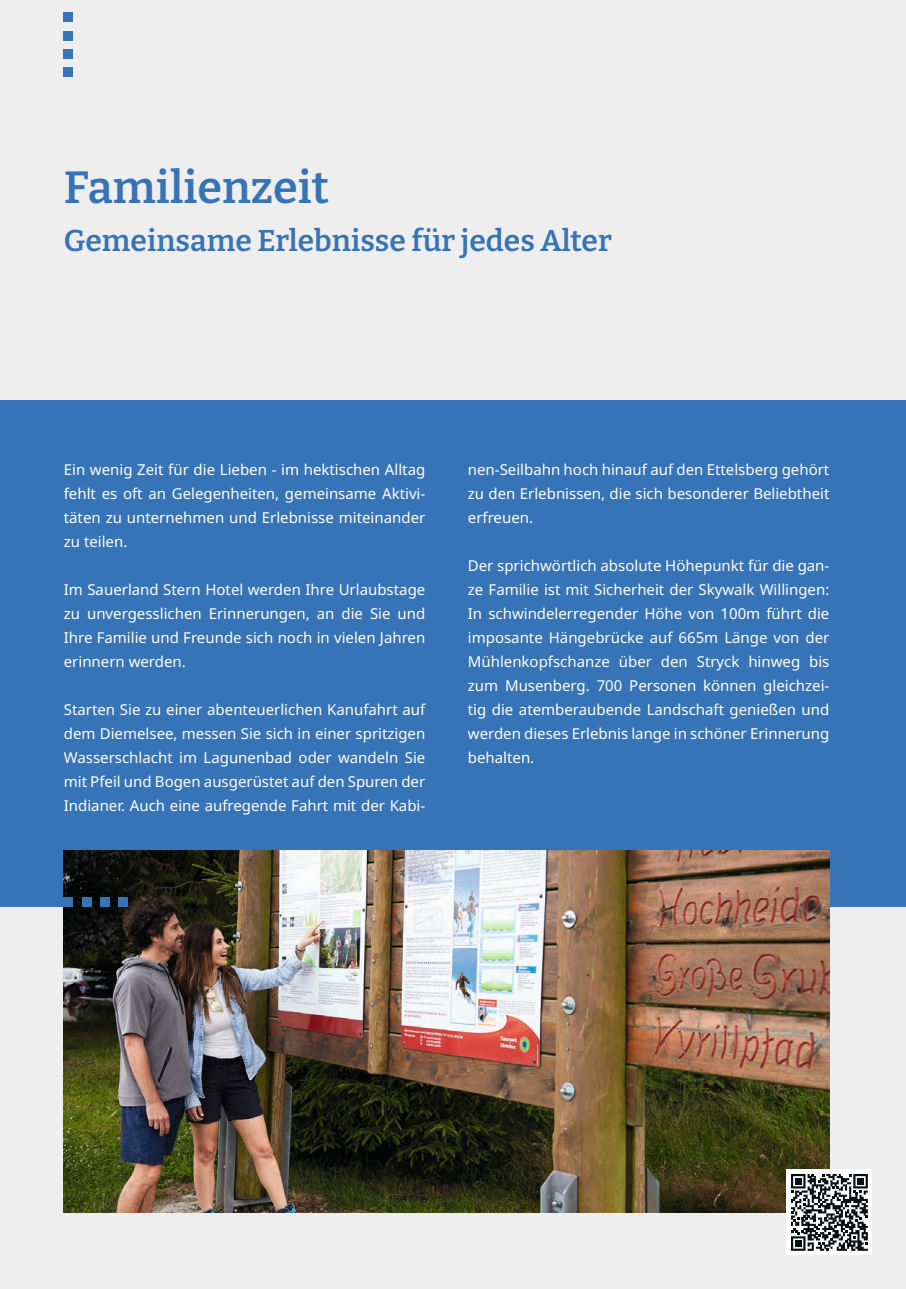
<style>
.page{position:relative;width:906px;height:1289px;background:#fff}
.page>*{position:absolute;margin:0;border:0;box-sizing:border-box;transform-origin:0 0}
.t1{font:600 45px "Bitter";color:#3673b7}
.t2{font:600 30px "Bitter";color:#3673b7}
.t3{font:15px/24px "Noto Sans";color:#fff;text-align:justify}
</style>
<div class="page">
<div style="left:0;top:0;width:906px;height:1288px;background:#eee"></div>
<div style="left:0;top:400px;width:906px;height:506px;background:#3673b7"></div>
<div style="left:64px;top:67px;width:9px;height:10px;background:#3673b7"></div>
<div style="left:64px;top:31px;width:9px;height:9px;background:#3673b7"></div>
<div style="left:64px;top:13px;width:9px;height:9px;background:#3673b7"></div>
<div style="left:64px;top:49px;width:9px;height:9px;background:#3673b7"></div>
<img style="left:64px;top:850px;width:765px;height:362px">
<div style="left:118px;top:897px;width:10px;height:9px;background:#3673b7"></div>
<div style="left:82px;top:897px;width:9px;height:9px;background:#3673b7"></div>
<div style="left:64px;top:897px;width:9px;height:9px;background:#3673b7"></div>
<div style="left:100px;top:897px;width:9px;height:9px;background:#3673b7"></div>
<div style="left:787px;top:1169px;width:85px;height:85px;background:#fff"></div>
<svg style="left:791px;top:1174px;width:77px;height:76px"></svg>
<h1 class="t1" style="left:64px;top:159px;width:267px">Familienzeit</h1>
<h2 class="t2" style="left:64px;top:222px;width:549px">Gemeinsame Erlebnisse für jedes Alter</h2>
<p class="t3" style="left:64px;top:457px;width:363px">Ein wenig Zeit für die Lieben - im hektischen Alltag fehlt es oft an Gelegenheiten, gemeinsame Aktivi&shy;täten zu unternehmen und Erlebnisse miteinander zu teilen.</p>
<p class="t3" style="left:64px;top:577px;width:363px">Im Sauerland Stern Hotel werden Ihre Urlaubstage zu unvergesslichen Erinnerungen, an die Sie und Ihre Familie und Freunde sich noch in vielen Jahren erinnern werden.</p>
<p class="t3" style="left:64px;top:697px;width:363px">Starten Sie zu einer abenteuerlichen Kanufahrt auf dem Diemelsee, messen Sie sich in einer spritzigen Wasserschlacht im Lagunenbad oder wandeln Sie mit Pfeil und Bogen ausgerüstet auf den Spuren der Indianer. Auch eine aufregende Fahrt mit der Kabi-</p>
<p class="t3" style="left:468px;top:457px;width:363px">nen-Seilbahn hoch hinauf auf den Ettelsberg gehört zu den Erlebnissen, die sich besonderer Beliebtheit erfreuen.</p>
<p class="t3" style="left:468px;top:553px;width:363px">Der sprichwörtlich absolute Höhepunkt für die gan&shy;ze Familie ist mit Sicherheit der Skywalk Willingen:<br>In schwindelerregender Höhe von 100m führt die imposante Hängebrücke auf 665m Länge von der Mühlenkopfschanze über den Stryck hinweg bis zum Musenberg. 700 Personen können gleichzei&shy;tig die atemberaubende Landschaft genießen und werden dieses Erlebnis lange in schöner Erinnerung behalten.</p>
</div>
